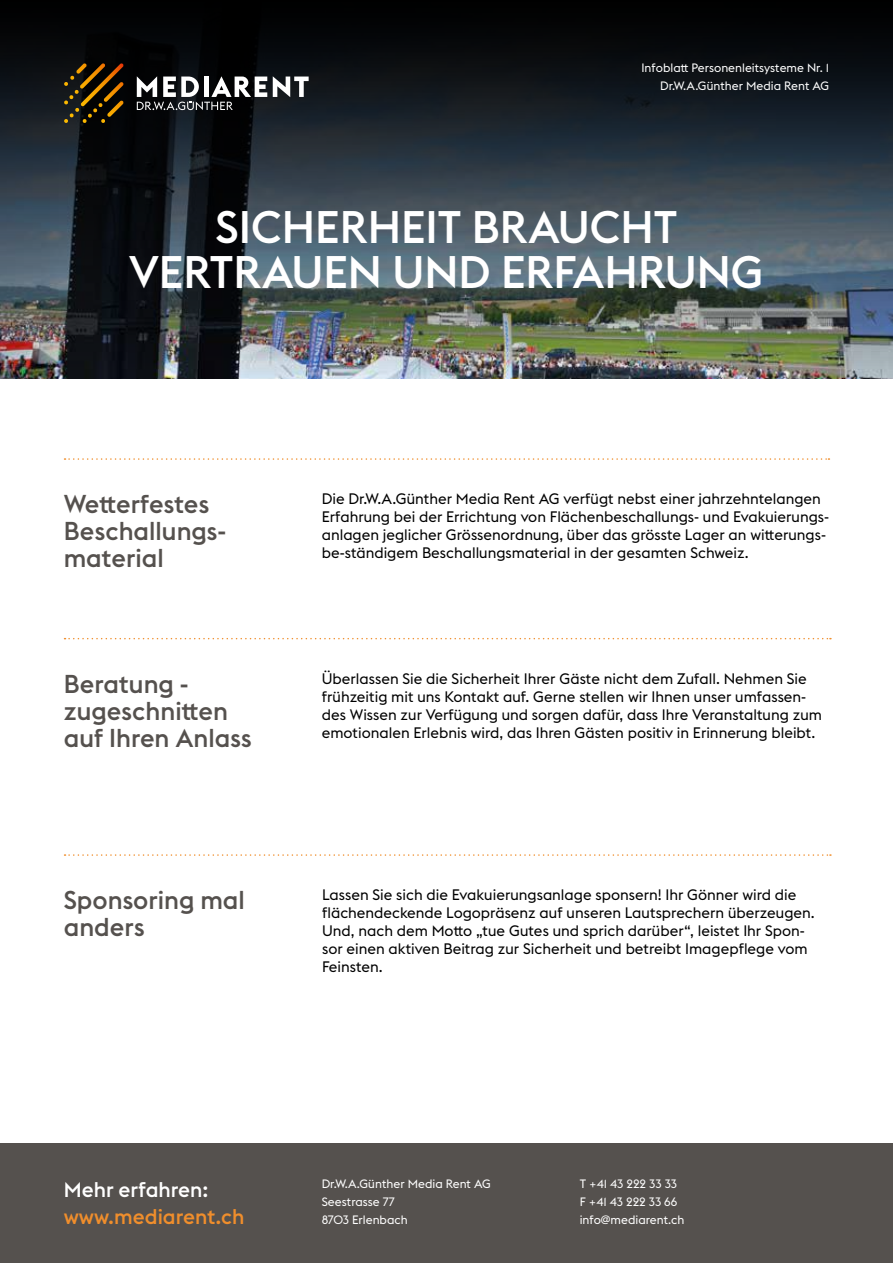
<style>
.page{position:relative;width:893px;height:1263px;background:#fff}
.page>*{position:absolute;margin:0;border:0;box-sizing:border-box;transform-origin:0 0}
.t1{font:500 45px/45px "Euclid Flex";color:#fff;text-align:center}
.t2{font:500 25.5px/27px "Euclid Flex";color:#55514e}
.t3{font:500 21px "Euclid Flex";color:#f08e2c}
.t4{font:500 21px "Euclid Flex";color:#fff}
.t5{font:15px/18px "Euclid Flex";color:#000}
.t6{font:12px/18px "Euclid Flex";color:#fff}
</style>
<div class="page">
<img style="left:0;top:0;width:893px;height:378px">
<svg style="left:64px;top:63px;width:60px;height:60px;background:#382709"></svg>
<svg style="left:273px;top:76px;width:36px;height:21px"></svg>
<svg style="left:137px;top:76px;width:130px;height:34px"></svg>
<div style="left:0;top:1143px;width:893px;height:120px;background:#55514e"></div>
<svg style="left:65px;top:638px;width:766px;height:1px"></svg>
<svg style="left:65px;top:458px;width:764px;height:2px"></svg>
<svg style="left:65px;top:854px;width:766px;height:2px"></svg>
<p class="t6" style="left:641px;top:59px;width:189px;text-align:right">Infoblatt Personenleitsysteme Nr. 1<br>Dr.W.A.Günther Media Rent AG</p>
<h1 class="t1" style="left:129px;top:205px;width:636px">SICHERHEIT BRAUCHT<br>VERTRAUEN UND ERFAHRUNG</h1>
<h2 class="t2" style="left:64px;top:491px;width:164px">Wetterfestes<br>Beschallungs&shy;material</h2>
<h2 class="t2" style="left:64px;top:671px;width:189px">Beratung - zugeschnitten auf Ihren Anlass</h2>
<h2 class="t2" style="left:64px;top:887px;width:183px">Sponsoring mal anders</h2>
<p class="t5" style="left:322px;top:490px;width:509px">Die Dr.W.A.Günther Media Rent AG verfügt nebst einer jahrzehntelangen Erfahrung bei der Errichtung von Flächenbeschallungs- und Evakuierungs&shy;anlagen jeglicher Grössenordnung, über das grösste Lager an witterungs&shy;be-ständigem Beschallungsmaterial in der gesamten Schweiz.</p>
<p class="t5" style="left:322px;top:670px;width:502px">Überlassen Sie die Sicherheit Ihrer Gäste nicht dem Zufall. Nehmen Sie frühzeitig mit uns Kontakt auf. Gerne stellen wir Ihnen unser umfassen&shy;des Wissen zur Verfügung und sorgen dafür, dass Ihre Veranstaltung zum emotionalen Erlebnis wird, das Ihren Gästen positiv in Erinnerung bleibt.</p>
<p class="t5" style="left:322px;top:886px;width:494px">Lassen Sie sich die Evakuierungsanlage sponsern! Ihr Gönner wird die flächendeckende Logopräsenz auf unseren Lautsprechern überzeugen.<br>Und, nach dem Motto „tue Gutes und sprich darüber“, leistet Ihr Spon&shy;sor einen aktiven Beitrag zur Sicherheit und betreibt Imagepflege vom Feinsten.</p>
<h3 class="t4" style="left:64px;top:1177px;width:146px">Mehr erfahren:</h3>
<h3 class="t3" style="left:64px;top:1204px;width:182px">www.mediarent.ch</h3>
<p class="t6" style="left:322px;top:1175px;width:171px">Dr.W.A.Günther Media Rent AG<br>Seestrasse 77<br>8703 Erlenbach</p>
<p class="t6" style="left:580px;top:1175px;width:106px">T +41 43 222 33 33<br>F +41 43 222 33 66 info@mediarent.ch</p>
</div>
